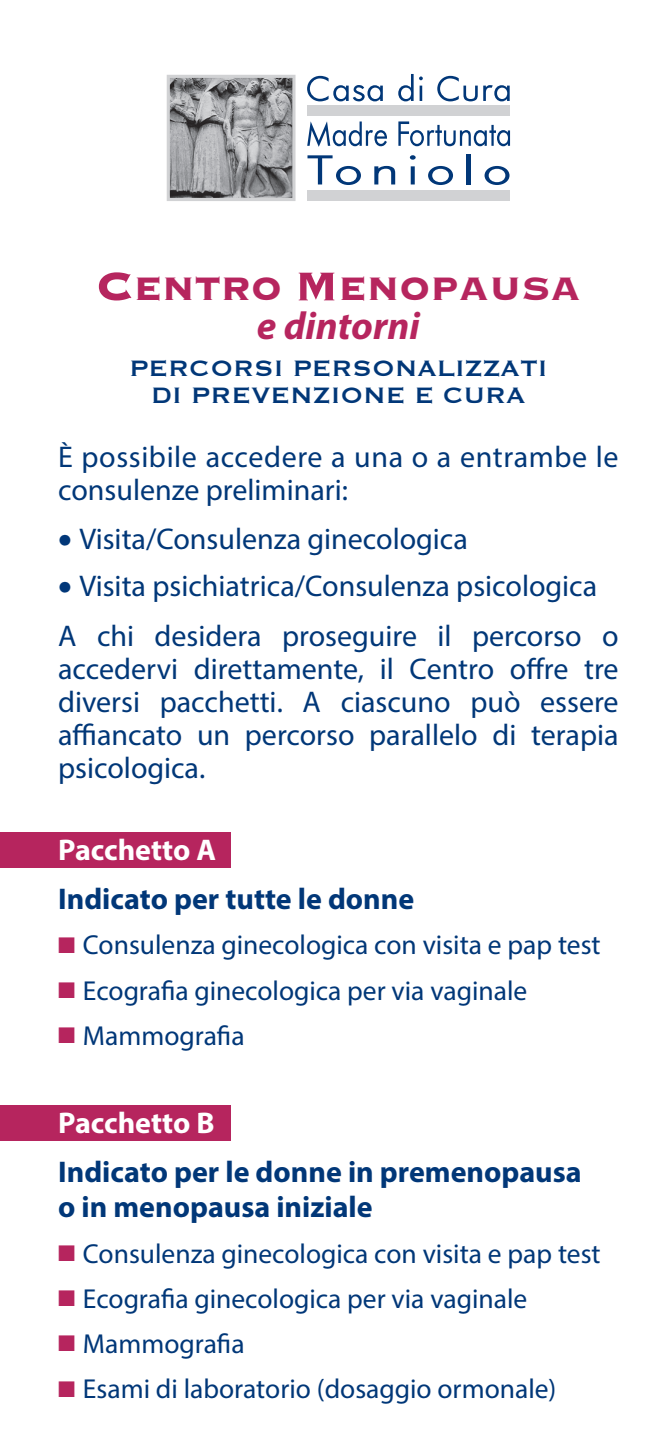
<style>
.page{position:relative;width:672px;height:1454px;background:#fff}
.page>*{position:absolute;margin:0;border:0;box-sizing:border-box;transform-origin:0 0}
.t1{font:700 42.5px "Copperplate";letter-spacing:-.005em;color:#b6255e}
.t2{font:italic 700 39px "Myriad Pro";color:#b6255e}
.Normale{font:30px/33px "Myriad Pro";color:#013778}
.Normale-2{font:700 30px/35px "Myriad Pro";color:#013778}
.Normale-3{font:700 30px "Myriad Pro";color:#fff}
.Normale-4{font:29.25px "Copperplate";color:#013778}
.Normale-5{font:27.5px "Myriad Pro";color:#013778}
.s1{font-size:52.5px}
.s2{color:#b6255e}
</style>
<div class="page">
<div style="left:0;top:1105px;width:230px;height:36px;background:#b6255e"></div>
<div style="left:0;top:832px;width:230px;height:36px;background:#b6255e"></div>
<div style="left:307px;top:106px;width:202px;height:10px;background:#d1d2d4"></div>
<div style="left:307px;top:191px;width:202px;height:10px;background:#d1d2d4"></div>
<svg style="left:307px;top:155px;width:54px;height:30px"></svg>
<svg style="left:374px;top:166px;width:21px;height:18px"></svg>
<svg style="left:410px;top:166px;width:4px;height:18px"></svg>
<svg style="left:409px;top:155px;width:6px;height:5px"></svg>
<svg style="left:428px;top:166px;width:25px;height:19px"></svg>
<hr style="left:466px;top:154px;width:4px;height:30px;background:#013778">
<svg style="left:484px;top:166px;width:25px;height:19px"></svg>
<svg style="left:307px;top:121px;width:80px;height:26px"></svg>
<svg style="left:398px;top:121px;width:112px;height:25px"></svg>
<svg style="left:398px;top:74px;width:15px;height:27px"></svg>
<hr style="left:419px;top:86px;width:3px;height:15px;background:#013778">
<svg style="left:437px;top:76px;width:40px;height:25px"></svg>
<svg style="left:483px;top:85px;width:26px;height:16px"></svg>
<svg style="left:307px;top:76px;width:75px;height:25px"></svg>
<img style="left:171px;top:79px;width:120px;height:118px">
<div style="left:167px;top:75px;width:128px;height:126px;border:3px solid #d1d2d4"></div>
<p class="t1" style="left:96px;top:261px;width:486px"><span class="s1">C</span>ENTRO <span class="s1">M</span>ENOPAUSA</p>
<p class="t2" style="left:257px;top:301px;width:164px">e dintorni</p>
<p class="Normale-4" style="left:129px;top:349px;width:420px">PERCORSI PERSONALIZZATI</p>
<p class="Normale-4" style="left:151px;top:376px;width:376px">DI PREVENZIONE E CURA</p>
<p class="Normale" style="left:58px;top:440px;width:561px">È possibile accedere a una o a entrambe le consulenze preliminari:</p>
<p class="Normale" style="left:58px;top:522px;width:411px">• Visita/Consulenza ginecologica</p>
<p class="Normale" style="left:58px;top:569px;width:540px">• Visita psichiatrica/Consulenza psicologica</p>
<p class="Normale" style="left:58px;top:619px;width:561px;text-align:justify">A chi desidera proseguire il percorso o accedervi direttamente, il Centro offre tre diversi pacchetti. A ciascuno può essere affiancato un percorso parallelo di terapia psicologica.</p>
<p class="Normale-3" style="left:58px;top:831px;width:159px">Pacchetto A</p>
<p class="Normale-2" style="left:58px;top:881px;width:357px">Indicato per tutte le donne</p>
<p class="Normale-5" style="left:58px;top:928px;width:544px"><span class="s2">■</span> Consulenza ginecologica con visita e pap test</p>
<p class="Normale-5" style="left:58px;top:973px;width:470px"><span class="s2">■</span> Ecografia ginecologica per via vaginale</p>
<p class="Normale-5" style="left:58px;top:1019px;width:188px"><span class="s2">■</span> Mammografia</p>
<p class="Normale-3" style="left:58px;top:1103px;width:158px">Pacchetto B</p>
<p class="Normale-2" style="left:58px;top:1154px;width:524px">Indicato per le donne in premenopausa o in menopausa iniziale</p>
<p class="Normale-5" style="left:58px;top:1236px;width:544px"><span class="s2">■</span> Consulenza ginecologica con visita e pap test</p>
<p class="Normale-5" style="left:58px;top:1282px;width:470px"><span class="s2">■</span> Ecografia ginecologica per via vaginale</p>
<p class="Normale-5" style="left:58px;top:1327px;width:188px"><span class="s2">■</span> Mammografia</p>
<p class="Normale-5" style="left:58px;top:1372px;width:499px"><span class="s2">■</span> Esami di laboratorio (dosaggio ormonale)</p>
</div>
